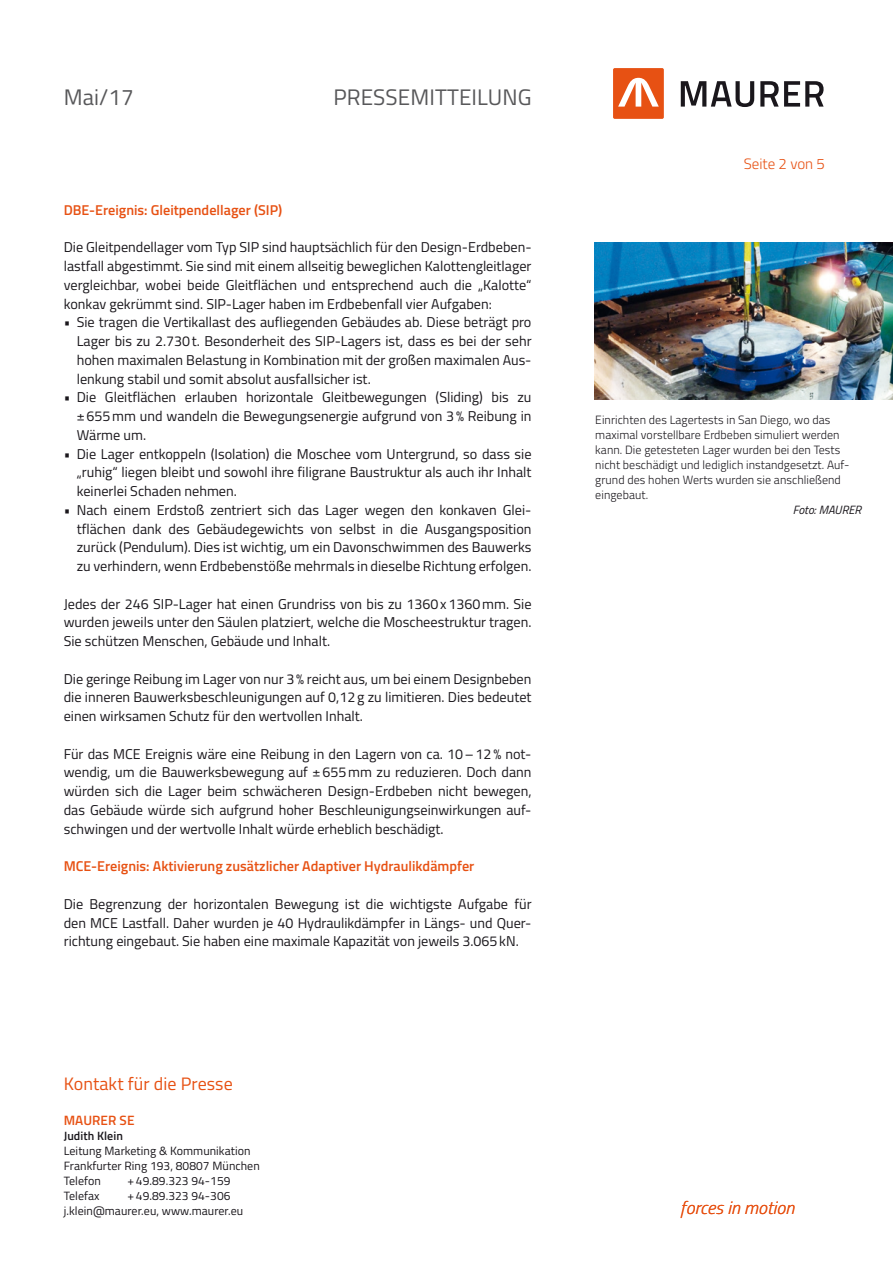
<style>
.page{position:relative;width:893px;height:1263px;background:#fff}
.page>*{position:absolute;margin:0;border:0;box-sizing:border-box;transform-origin:0 0}
.t1{font:22.5px "Titillium";letter-spacing:.005em;color:#58585a}
.t2{font:18px "Titillium";letter-spacing:.005em;color:#e75113}
.t3{font:italic 300 18px "Titillium";letter-spacing:.005em;color:#e75113}
.t4{font:300 15px "Titillium";color:#e75113}
.t5{font:14.25px/18.8px "Titillium";color:#1a171c;text-align:justify}
.t6{font:600 14.25px "Titillium";color:#e75113}
.t7{font:600 13.5px "Titillium";letter-spacing:.005em;color:#e75113}
.t8{font:300 12px/15px "Titillium";letter-spacing:.005em;color:#1a171c}
.t9{font:12px/15px "Titillium";letter-spacing:.005em;color:#1a171c}
.t10{font:600 12px "Titillium";letter-spacing:.005em;color:#1a171c}
.t11{font:italic 12px "Titillium";color:#1a171c}
</style>
<div class="page">
<div style="left:613px;top:68px;width:51px;height:51px;background:#e75113;border-radius:2px"></div>
<svg style="left:681px;top:81px;width:73px;height:26px"></svg>
<svg style="left:760px;top:81px;width:64px;height:26px"></svg>
<svg style="left:618px;top:78px;width:41px;height:29px"></svg>
<img style="left:594px;top:242px;width:298px;height:158px">
<h1 class="t1" style="left:64px;top:81px;width:72px">Mai/17</h1>
<h1 class="t1" style="left:333px;top:81px;width:200px">PRESSEMITTEILUNG</h1>
<p class="t6" style="left:64px;top:199px;width:220px">DBE-Ereignis: Gleitpendellager (SIP)</p>
<p class="t5" style="left:64px;top:237px;width:469px">Die Gleitpendellager vom Typ SIP sind hauptsächlich für den Design-Erdbeben&shy;lastfall abgestimmt. Sie sind mit einem allseitig beweglichen Kalottengleitlager vergleichbar, wobei beide Gleitflächen und entsprechend auch die „Kalotte“ konkav gekrümmt sind. SIP-Lager haben im Erdbebenfall vier Aufgaben:</p>
<p class="t5" style="left:77px;top:312px;width:456px;text-indent:-13px">• Sie tragen die Vertikallast des aufliegenden Gebäudes ab. Diese beträgt pro Lager bis zu 2.730t. Besonderheit des SIP-Lagers ist, dass es bei der sehr hohen maximalen Belastung in Kombination mit der großen maximalen Aus&shy;lenkung stabil und somit absolut ausfallsicher ist.</p>
<p class="t5" style="left:77px;top:387px;width:456px;text-indent:-13px">• Die Gleitflächen erlauben horizontale Gleitbewegungen (Sliding) bis zu ±655mm und wandeln die Bewegungsenergie aufgrund von 3% Reibung in Wärme um.</p>
<p class="t5" style="left:77px;top:444px;width:456px;text-indent:-13px">• Die Lager entkoppeln (Isolation) die Moschee vom Untergrund, so dass sie „ruhig“ liegen bleibt und sowohl ihre filigrane Baustruktur als auch ihr Inhalt keinerlei Schaden nehmen.</p>
<p class="t5" style="left:77px;top:500px;width:456px;text-indent:-13px">• Nach einem Erdstoß zentriert sich das Lager wegen den konkaven Glei&shy;tflächen dank des Gebäudegewichts von selbst in die Ausgangsposition zurück (Pendulum). Dies ist wichtig, um ein Davonschwimmen des Bauwerks zu verhindern, wenn Erdbebenstöße mehrmals in dieselbe Richtung erfolgen.</p>
<p class="t5" style="left:64px;top:594px;width:469px">Jedes der 246 SIP-Lager hat einen Grundriss von bis zu 1360x1360mm. Sie wurden jeweils unter den Säulen platziert, welche die Moscheestruktur tragen.<br>Sie schützen Menschen, Gebäude und Inhalt.</p>
<p class="t5" style="left:64px;top:669px;width:469px">Die geringe Reibung im Lager von nur 3% reicht aus, um bei einem Designbeben die inneren Bauwerksbeschleunigungen auf 0,12g zu limitieren. Dies bedeutet einen wirksamen Schutz für den wertvollen Inhalt.</p>
<p class="t5" style="left:64px;top:744px;width:469px">Für das MCE Ereignis wäre eine Reibung in den Lagern von ca. 10–12% not&shy;wendig, um die Bauwerksbewegung auf ±655mm zu reduzieren. Doch dann würden sich die Lager beim schwächeren Design-Erdbeben nicht bewegen, das Gebäude würde sich aufgrund hoher Beschleunigungseinwirkungen auf&shy;schwingen und der wertvolle Inhalt würde erheblich beschädigt.</p>
<p class="t6" style="left:64px;top:855px;width:412px">MCE-Ereignis: Aktivierung zusätzlicher Adaptiver Hydraulikdämpfer</p>
<p class="t5" style="left:64px;top:894px;width:469px">Die Begrenzung der horizontalen Bewegung ist die wichtigste Aufgabe für den MCE Lastfall. Daher wurden je 40 Hydraulikdämpfer in Längs- und Quer&shy;richtung eingebaut. Sie haben eine maximale Kapazität von jeweils 3.065kN.</p>
<p class="t2" style="left:64px;top:1070px;width:171px">Kontakt für die Presse</p>
<p class="t7" style="left:64px;top:1109px;width:72px">MAURER SE</p>
<p class="t10" style="left:64px;top:1126px;width:61px">Judith Klein</p>
<p class="t9" style="left:64px;top:1142px;width:198px">Leitung Marketing &amp; Kommunikation<br>Frankfurter Ring 193, 80807 München<br>Telefon</p>
<p class="t9" style="left:128px;top:1172px;width:104px">+49.89.323 94-159</p>
<p class="t9" style="left:64px;top:1187px;width:37px">Telefax</p>
<p class="t9" style="left:64px;top:1187px;width:181px;text-indent:64px">+49.89.323 94-306 j.klein@maurer.eu, www.maurer.eu</p>
<p class="t4" style="left:744px;top:152px;width:83px">Seite 2 von 5</p>
<p class="t8" style="left:595px;top:412px;width:256px">Einrichten des Lagertests in San Diego, wo das maximal vorstellbare Erdbeben simuliert werden kann. Die getesteten Lager wurden bei den Tests nicht beschädigt und lediglich instandgesetzt. Auf&shy;grund des hohen Werts wurden sie anschließend eingebaut.</p>
<p class="t11" style="left:793px;top:501px;width:70px">Foto: MAURER</p>
<p class="t3" style="left:680px;top:1194px;width:115px">forces in motion</p>
</div>
